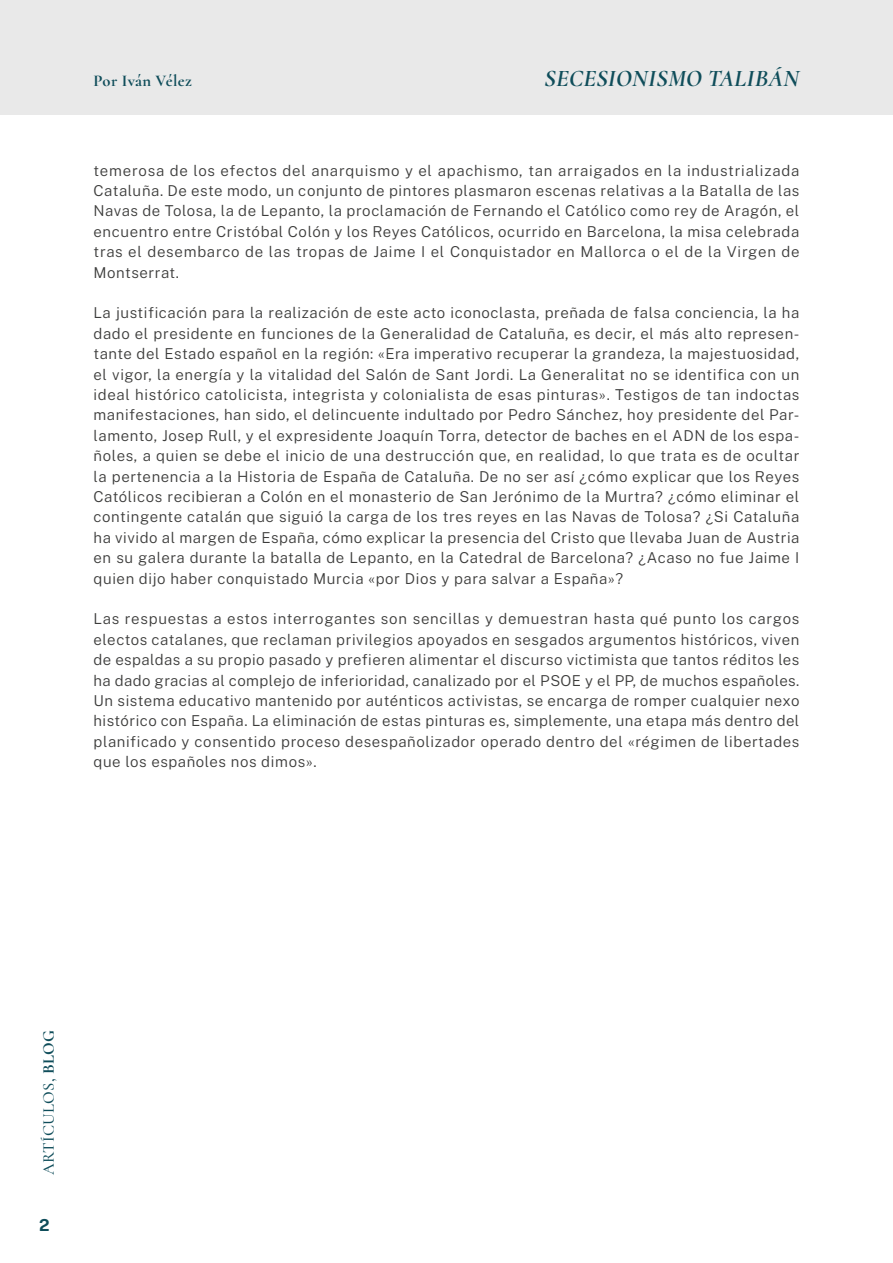
<style>
.page{position:relative;width:893px;height:1263px;background:#fff}
.page>*{position:absolute;margin:0;border:0;box-sizing:border-box;transform-origin:0 0}
.t1{font:italic 700 24px "Cormorant";letter-spacing:.01em;color:#0f4d5a}
.t2{font:500 16.5px "Cormorant";letter-spacing:.02em;color:#0f4d5a}
.t3{font:700 16.5px "Cormorant";letter-spacing:.02em;color:#0f4d5a}
.t4{font:700 16.5px "Public Sans";color:#0f4d5a}
.t5{font:300 15px/20.4px "Public Sans";letter-spacing:.04em;color:#3c3c3b;text-align:justify}
.s1{font-weight:700}
</style>
<div class="page">
<div style="left:0;top:0;width:893px;height:114px;background:#e9e9e9"></div>
<p class="t3" style="left:94px;top:71px;width:100px">Por Iván Vélez</p>
<h1 class="t1" style="left:545px;top:60px;width:256px">SECESIONISMO TALIBÁN</h1>
<p class="t5" style="left:94px;top:159px;width:707px">temerosa de los efectos del anarquismo y el apachismo, tan arraigados en la industrializada Cataluña. De este modo, un conjunto de pintores plasmaron escenas relativas a la Batalla de las Navas de Tolosa, la de Lepanto, la proclamación de Fernando el Católico como rey de Aragón, el encuentro entre Cristóbal Colón y los Reyes Católicos, ocurrido en Barcelona, la misa celebrada tras el desembarco de las tropas de Jaime I el Conquistador en Mallorca o el de la Virgen de Montserrat.</p>
<p class="t5" style="left:94px;top:302px;width:707px">La justificación para la realización de este acto iconoclasta, preñada de falsa conciencia, la ha dado el presidente en funciones de la Generalidad de Cataluña, es decir, el más alto represen&shy;tante del Estado español en la región: «Era imperativo recuperar la grandeza, la majestuosidad, el vigor, la energía y la vitalidad del Salón de Sant Jordi. La Generalitat no se identifica con un ideal histórico catolicista, integrista y colonialista de esas pinturas». Testigos de tan indoctas manifestaciones, han sido, el delincuente indultado por Pedro Sánchez, hoy presidente del Par&shy;lamento, Josep Rull, y el expresidente Joaquín Torra, detector de baches en el ADN de los espa&shy;ñoles, a quien se debe el inicio de una destrucción que, en realidad, lo que trata es de ocultar la pertenencia a la Historia de España de Cataluña. De no ser así ¿cómo explicar que los Reyes Católicos recibieran a Colón en el monasterio de San Jerónimo de la Murtra? ¿cómo eliminar el contingente catalán que siguió la carga de los tres reyes en las Navas de Tolosa? ¿Si Cataluña ha vivido al margen de España, cómo explicar la presencia del Cristo que llevaba Juan de Austria en su galera durante la batalla de Lepanto, en la Catedral de Barcelona? ¿Acaso no fue Jaime I quien dijo haber conquistado Murcia «por Dios y para salvar a España»?</p>
<p class="t5" style="left:94px;top:608px;width:707px">Las respuestas a estos interrogantes son sencillas y demuestran hasta qué punto los cargos electos catalanes, que reclaman privilegios apoyados en sesgados argumentos históricos, viven de espaldas a su propio pasado y prefieren alimentar el discurso victimista que tantos réditos les ha dado gracias al complejo de inferioridad, canalizado por el PSOE y el PP, de muchos españoles.<br>Un sistema educativo mantenido por auténticos activistas, se encarga de romper cualquier nexo histórico con España. La eliminación de estas pinturas es, simplemente, una etapa más dentro del planificado y consentido proceso desespañolizador operado dentro del «régimen de libertades que los españoles nos dimos».</p>
<p class="t2" style="left:39px;top:1175px;width:147px;rotate:-90deg">ARTÍCULOS, <span class="s1">BLOG</span></p>
<p class="t4" style="left:39px;top:1213px;width:12px">2</p>
</div>
